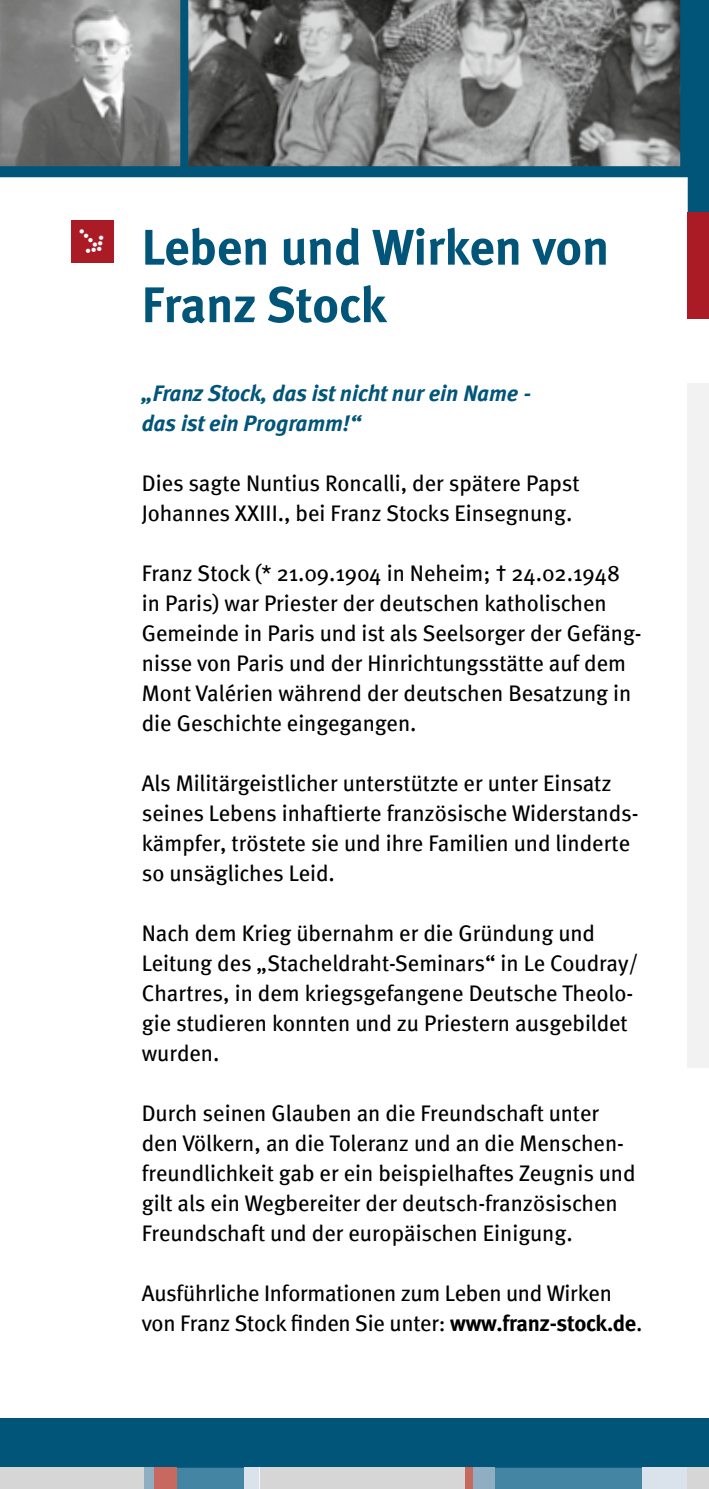
<style>
.page{position:relative;width:709px;height:1489px;background:#fff}
.page>*{position:absolute;margin:0;border:0;box-sizing:border-box;transform-origin:0 0}
.t1{font:700 50px/57.5px "Meta";color:#005579}
.t2{font:25px "Meta Bold Caps Expert";color:#fff}
.t3{font:22.5px/30px "Meta";color:#000}
.t4{font:italic 700 22.5px/30px "Meta";color:#005579}
.s1{font-weight:700}
</style>
<div class="page">
<div style="left:687px;top:0;width:22px;height:356px;background:#005579"></div>
<div style="left:687px;top:321px;width:22px;height:747px;background:#f3f2f2"></div>
<div style="left:663px;top:319px;width:46px;height:64px;background:#fff"></div>
<div style="left:0;top:1417px;width:709px;height:71px;background:#005579"></div>
<div style="left:0;top:1467px;width:159px;height:21px;background:#d6d6d6"></div>
<svg style="left:176px;top:1467px;width:68px;height:21px"></svg>
<div style="left:144px;top:1467px;width:15px;height:21px;background:#90aec2"></div>
<div style="left:259px;top:1467px;width:235px;height:21px;background:#d6d6d6"></div>
<div style="left:494px;top:1467px;width:148px;height:21px;background:#4585a4"></div>
<div style="left:468px;top:1467px;width:26px;height:21px;background:#90aec2"></div>
<div style="left:465px;top:1467px;width:7px;height:21px;background:#c7695e"></div>
<div style="left:154px;top:1467px;width:22px;height:21px;background:#c7695e"></div>
<div style="left:244px;top:1467px;width:15px;height:21px;background:#dae3ec"></div>
<svg style="left:259px;top:1467px;width:1px;height:21px"></svg>
<div style="left:642px;top:1467px;width:45px;height:21px;background:#dae3ec"></div>
<svg style="left:0;top:177px;width:687px;height:66px"></svg>
<svg style="left:188px;top:0;width:499px;height:174px;background:#7a7f81"></svg>
<div style="left:687px;top:1467px;width:22px;height:21px;background:#d6d6d6"></div>
<div style="left:71px;top:220px;width:42px;height:42px;background:#ab1b25"></div>
<div style="left:687px;top:212px;width:22px;height:107px;background:#ab1b25"></div>
<svg style="left:0;top:0;width:188px;height:174px;background:#7d8487"></svg>
<p class="t2" style="left:77px;top:223px;width:32px">p</p>
<h1 class="t1" style="left:142px;top:218px;width:469px">Leben und Wirken von<br>Franz Stock</h1>
<p class="t4" style="left:142px;top:378px;width:391px">„Franz Stock, das ist nicht nur ein Name - das ist ein Programm!“</p>
<p class="t3" style="left:142px;top:468px;width:439px">Dies sagte Nuntius Roncalli, der spätere Papst<br>Johannes XXIII., bei Franz Stocks Einsegnung.</p>
<p class="t3" style="left:142px;top:558px;width:501px">Franz Stock (* 21.09.1904 in Neheim; † 24.02.1948 in Paris) war Priester der deutschen katholischen Gemeinde in Paris und ist als Seelsorger der Gefäng&shy;nisse von Paris und der Hinrichtungsstätte auf dem Mont Valérien während der deutschen Besatzung in die Geschichte eingegangen.</p>
<p class="t3" style="left:142px;top:768px;width:498px">Als Militärgeistlicher unterstützte er unter Einsatz seines Lebens inhaftierte französische Widerstands&shy;kämpfer, tröstete sie und ihre Familien und linderte so unsägliches Leid.</p>
<p class="t3" style="left:142px;top:918px;width:498px">Nach dem Krieg übernahm er die Gründung und Leitung des „Stacheldraht-Seminars“ in Le Coudray/ Chartres, in dem kriegsgefangene Deutsche Theolo&shy;gie studieren konnten und zu Priestern ausgebildet wurden.</p>
<p class="t3" style="left:142px;top:1098px;width:495px">Durch seinen Glauben an die Freundschaft unter den Völkern, an die Toleranz und an die Menschen&shy;freundlichkeit gab er ein beispielhaftes Zeugnis und gilt als ein Wegbereiter der deutsch-französischen Freundschaft und der europäischen Einigung.</p>
<p class="t3" style="left:142px;top:1278px;width:502px">Ausführliche Informationen zum Leben und Wirken von Franz Stock finden Sie unter: <span class="s1">www.franz-stock.de</span>.</p>
</div>
